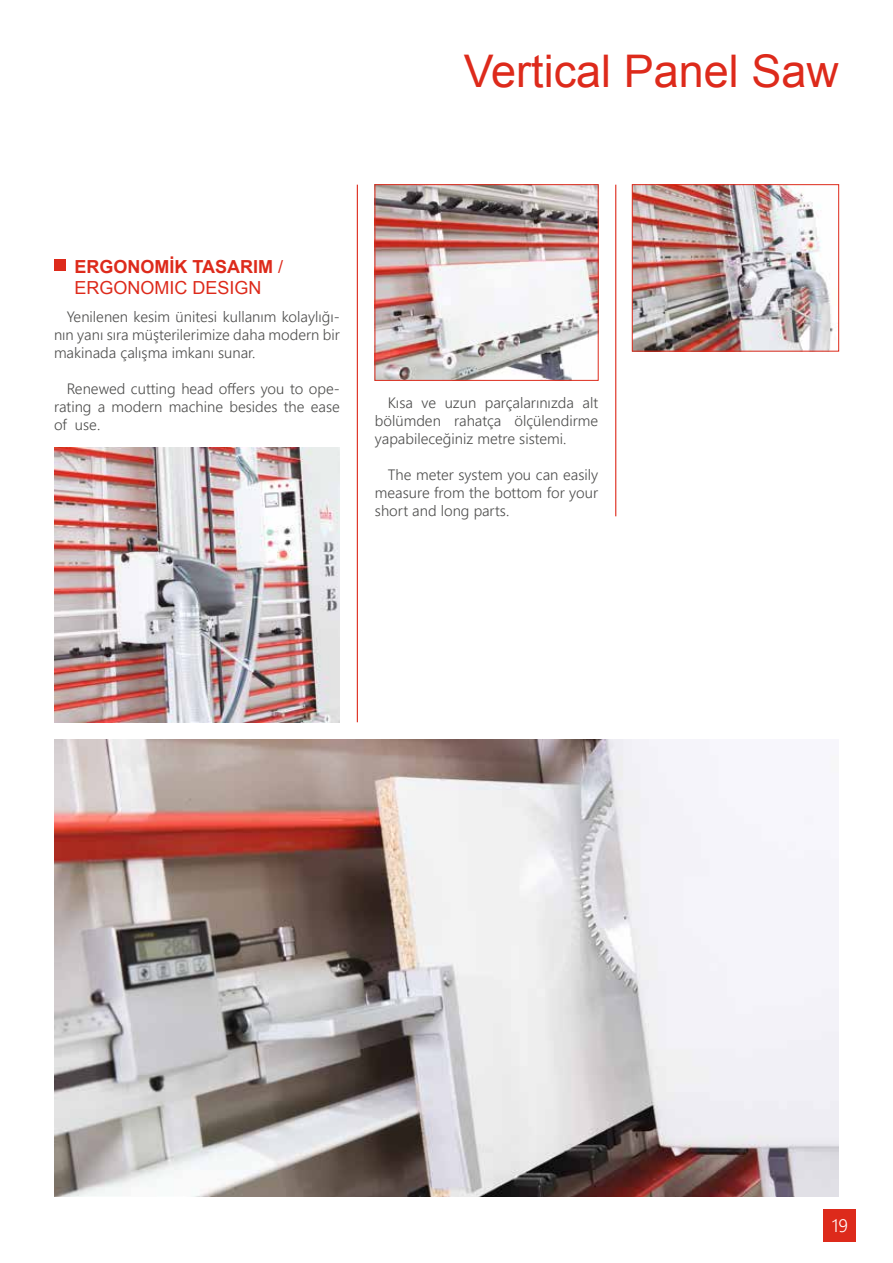
<style>
.page{position:relative;width:893px;height:1263px;background:#fff}
.page>*{position:absolute;margin:0;border:0;box-sizing:border-box;transform-origin:0 0}
.t1{font:45px "Arial";color:#dd2a1b}
.t2{font:700 18px/21px "Arial";color:#dd2a1b}
.t3{font:18px "Webly Sleek UI Semilight";color:#fff}
.t4{font:15px/18px "Webly Sleek UI Semilight";color:#4e4e4d;text-align:justify}
.s1{font-weight:400}
</style>
<div class="page">
<img style="left:54px;top:740px;width:785px;height:456px">
<img style="left:634px;top:186px;width:199px;height:163px">
<div style="left:632px;top:184px;width:207px;height:167px;border:1px solid #dd2a1b"></div>
<hr style="left:357px;top:185px;width:1px;height:537px;background:#dd2a1b">
<hr style="left:615px;top:185px;width:1px;height:331px;background:#dd2a1b">
<img style="left:377px;top:186px;width:219px;height:193px">
<div style="left:375px;top:184px;width:223px;height:197px;border:1px solid #dd2a1b"></div>
<img style="left:54px;top:447px;width:286px;height:275px">
<div style="left:54px;top:259px;width:12px;height:12px;background:#dd2a1b"></div>
<div style="left:824px;top:1209px;width:32px;height:32px;background:#dd2a1b"></div>
<h1 class="t1" style="left:464px;top:41px;width:377px">Vertical Panel Saw</h1>
<p class="t2" style="left:74px;top:257px;width:210px">ERGONOMİK TASARIM <span class="s1">/<br>ERGONOMIC DESIGN</span></p>
<p class="t4" style="left:54px;top:307px;width:287px;text-indent:13px">Yenilenen kesim ünitesi kullanım kolaylığı&shy;nın yanı sıra müşterilerimize daha modern bir makinada çalışma imkanı sunar.</p>
<p class="t4" style="left:54px;top:379px;width:287px;text-indent:13px">Renewed cutting head offers you to ope&shy;rating a modern machine besides the ease of use.</p>
<p class="t4" style="left:375px;top:393px;width:225px;text-indent:13px">Kısa ve uzun parçalarınızda alt bölümden rahatça ölçülendirme yapabileceğiniz metre sistemi.</p>
<p class="t4" style="left:375px;top:465px;width:225px;text-indent:13px">The meter system you can easily measure from the bottom for your short and long parts.</p>
<p class="t3" style="left:832px;top:1212px;width:18px">19</p>
</div>
